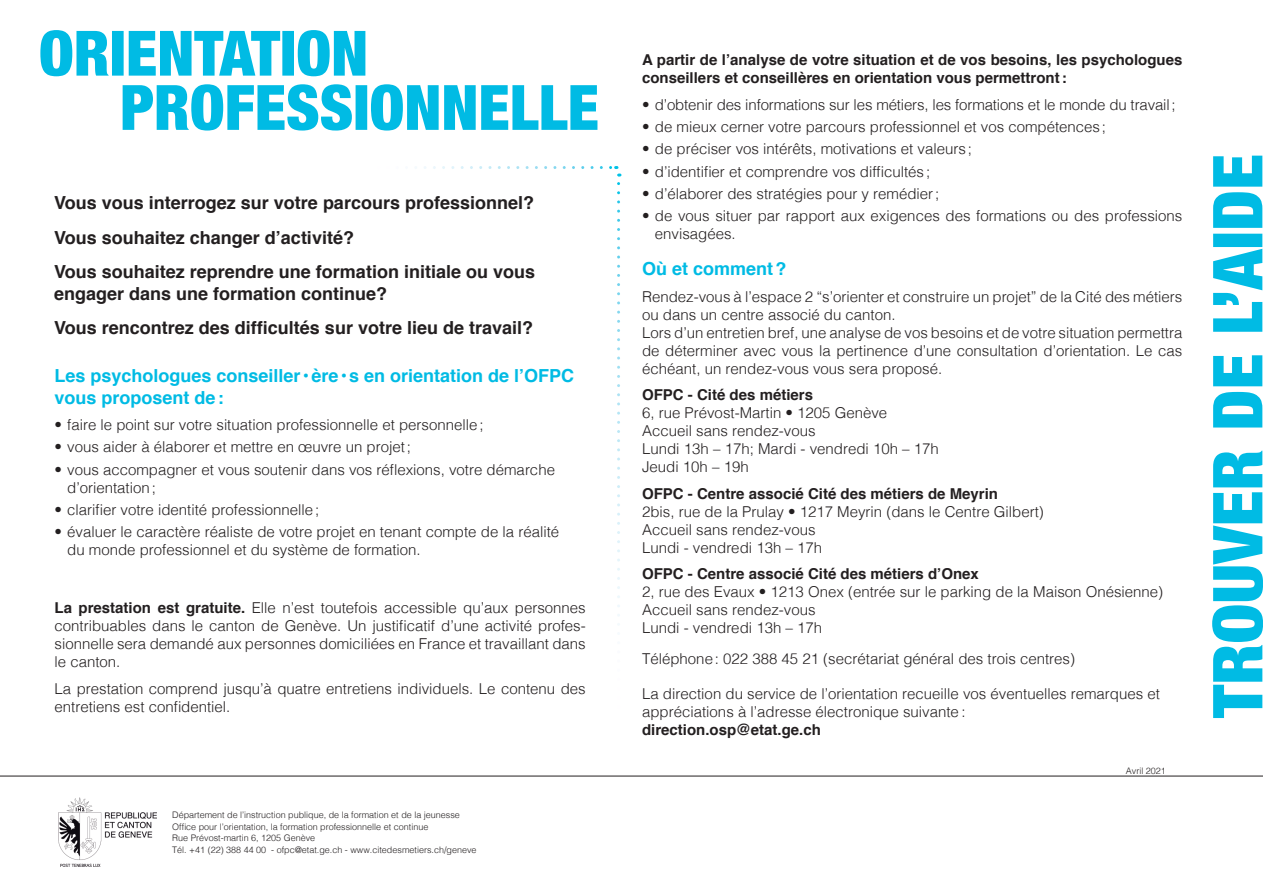
<style>
.page{position:relative;width:1263px;height:893px;background:#fff}
.page>*{position:absolute;margin:0;border:0;box-sizing:border-box;transform-origin:0 0}
.intro{font:700 18px/21.6px "Helvetica";color:#231f20}
.intro-2{font:700 18px/21.6px "Helvetica";color:#00bbe4}
.texte{font:300 15px/18px "Helvetica";color:#231f20}
.texte-2{font:700 15px/18px "Helvetica";color:#231f20}
.texte-3{font:300 9px/11.7px "Helvetica";color:#231f20}
.s1{font-weight:700}
</style>
<div class="page">
<img style="left:58px;top:797px;width:98px;height:69px">
<hr style="left:0;top:776px;width:1263px;height:1px;background:#231f20">
<svg style="left:416px;top:166px;width:204px;height:459px"></svg>
<svg style="left:123px;top:84px;width:474px;height:47px"></svg>
<svg style="left:40px;top:30px;width:325px;height:46px"></svg>
<svg style="left:1212px;top:156px;width:51px;height:562px"></svg>
<p class="intro" style="left:54px;top:192px;width:481px">Vous vous interrogez sur votre parcours professionnel?</p>
<p class="intro" style="left:54px;top:227px;width:301px">Vous souhaitez changer d’activité?</p>
<p class="intro" style="left:54px;top:261px;width:482px">Vous souhaitez reprendre une formation initiale ou vous engager dans une formation continue?</p>
<p class="intro" style="left:54px;top:317px;width:480px">Vous rencontrez des difficultés sur votre lieu de travail?</p>
<p class="intro-2" style="left:54px;top:365px;width:521px">Les psychologues conseiller•ère•s en orientation de l’OFPC vous proposent de:</p>
<p class="texte" style="left:54px;top:415px;width:430px">• faire le point sur votre situation professionnelle et personnelle;</p>
<p class="texte" style="left:54px;top:437px;width:358px">• vous aider à élaborer et mettre en œuvre un projet;</p>
<p class="texte" style="left:67px;top:459px;width:489px;text-indent:-13px">• vous accompagner et vous soutenir dans vos réflexions, votre démarche d’orientation;</p>
<p class="texte" style="left:54px;top:499px;width:266px">• clarifier votre identité professionnelle;</p>
<p class="texte" style="left:67px;top:522px;width:493px;text-indent:-13px">• évaluer le caractère réaliste de votre projet en tenant compte de la réalité du monde professionnel et du système de formation.</p>
<p class="texte" style="left:54px;top:598px;width:533px;text-align:justify"><span class="s1">La prestation est gratuite.</span> Elle n’est toutefois accessible qu’aux personnes contribuables dans le canton de Genève. Un justificatif d’une activité profes&shy;sionnelle sera demandé aux personnes domiciliées en France et travaillant dans le canton.</p>
<p class="texte" style="left:54px;top:678px;width:533px">La prestation comprend jusqu’à quatre entretiens individuels. Le contenu des entretiens est confidentiel.</p>
<p class="texte-3" style="left:172px;top:808px;width:306px">Département de l’instruction publique, de la formation et de la jeunesse Office pour l’orientation, la formation professionnelle et continue<br>Rue Prévost-martin 6, 1205 Genève<br>Tél. +41 (22) 388 44 00 - ofpc@etat.ge.ch - www.citedesmetiers.ch/geneve</p>
<p class="texte-2" style="left:642px;top:51px;width:542px">A partir de l’analyse de votre situation et de vos besoins, les psychologues conseillers et conseillères en orientation vous permettront:</p>
<p class="texte" style="left:642px;top:94px;width:535px">• d’obtenir des informations sur les métiers, les formations et le monde du travail;</p>
<p class="texte" style="left:642px;top:117px;width:465px">• de mieux cerner votre parcours professionnel et vos compétences ;</p>
<p class="texte" style="left:642px;top:139px;width:331px">• de préciser vos intérêts, motivations et valeurs ;</p>
<p class="texte" style="left:642px;top:161px;width:290px">• d’identifier et comprendre vos difficultés;</p>
<p class="texte" style="left:642px;top:183px;width:299px">• d’élaborer des stratégies pour y remédier;</p>
<p class="texte" style="left:655px;top:206px;width:529px;text-indent:-13px">• de vous situer par rapport aux exigences des formations ou des professions envisagées.</p>
<p class="intro-2" style="left:642px;top:258px;width:146px">Où et comment?</p>
<p class="texte" style="left:642px;top:286px;width:542px">Rendez-vous à l’espace 2 “s’orienter et construire un projet” de la Cité des métiers ou dans un centre associé du canton.</p>
<p class="texte" style="left:642px;top:322px;width:542px;text-align:justify">Lors d’un entretien bref, une analyse de vos besoins et de votre situation permettra de déterminer avec vous la pertinence d’une consultation d’orientation. Le cas échéant, un rendez-vous vous sera proposé.</p>
<p class="texte" style="left:642px;top:385px;width:247px"><span class="s1">OFPC - Cité des métiers<br></span>6, rue Prévost-Martin • 1205 Genève</p>
<p class="texte" style="left:642px;top:421px;width:298px">Accueil sans rendez-vous<br>Lundi 13h – 17h; Mardi - vendredi 10h – 17h<br>Jeudi 10h – 19h</p>
<p class="texte" style="left:642px;top:483px;width:403px"><span class="s1">OFPC - Centre associé Cité des métiers de Meyrin<br></span>2bis, rue de la Prulay • 1217 Meyrin (dans le Centre Gilbert)<br>Accueil sans rendez-vous<br>Lundi - vendredi 13h – 17h</p>
<p class="texte" style="left:642px;top:564px;width:523px"><span class="s1">OFPC - Centre associé Cité des métiers d’Onex<br></span>2, rue des Evaux • 1213 Onex (entrée sur le parking de la Maison Onésienne)<br>Accueil sans rendez-vous<br>Lundi - vendredi 13h – 17h</p>
<p class="texte" style="left:642px;top:648px;width:434px">Téléphone: 022 388 45 21 (secrétariat général des trois centres)</p>
<p class="texte" style="left:642px;top:683px;width:519px">La direction du service de l’orientation recueille vos éventuelles remarques et appréciations à l’adresse électronique suivante :<br><span class="s1">direction.osp@etat.ge.ch</span></p>
<p class="texte-3" style="left:1126px;top:764px;width:42px">Avril 2021</p>
</div>
